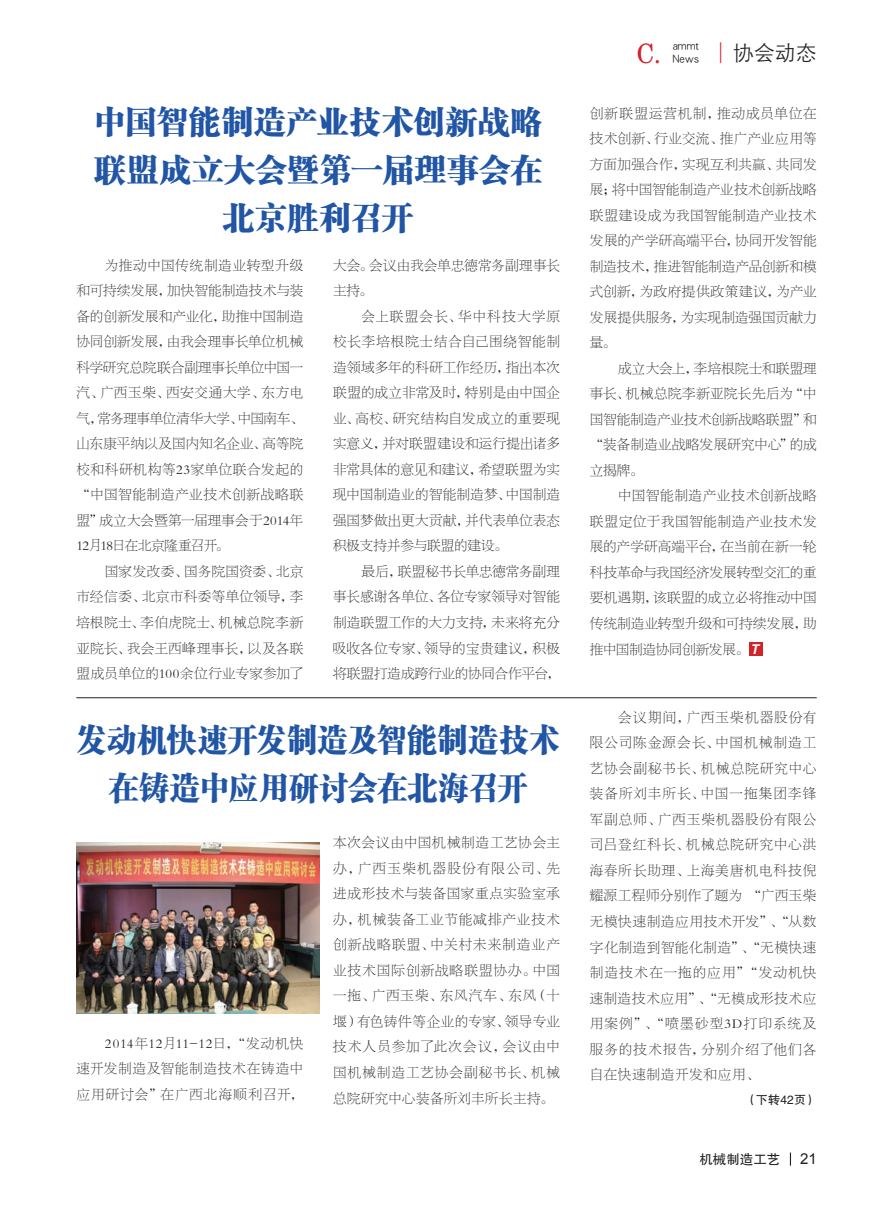
<style>
.page{position:relative;width:893px;height:1213px;background:#fff}
.page>*{position:absolute;margin:0;border:0;box-sizing:border-box;transform-origin:0 0}
.t1{font:31.5px/48px "FZCSJW GB1 0";letter-spacing:.02em;color:#2155a5;text-align:center}
.t2{font:31.5px/48px "FZCSJW GB1 0";letter-spacing:.02em;color:#2155a5;text-align:center;scale:.94 1}
.t3{font:26.25px "Tibetan Machine Uni";color:#d1232a;scale:.9 1}
.t4{font:15px "Arial";color:#231f20}
.t5{font:13.5px/25.5px "FZBSJW GB1 0";letter-spacing:.025em;color:#231f20;text-align:justify}
.t6{font:13.5px/25.5px "FZBSJW GB1 0";letter-spacing:.005em;color:#231f20}
.t7{font:13.5px "FZHTJW GB1 0";color:#231f20}
.t8{font:12px/12px "H Yg 2 gj";color:#231f20}
.t9{font:12px "FZHTJW GB1 0";letter-spacing:.02em;color:#231f20}
.s1{font-family:"Arial";font-weight:700;font-style:italic;color:#fff}
</style>
<div class="page">
<svg style="left:789px;top:1153px;width:1px;height:12px"></svg>
<div style="left:748px;top:642px;width:14px;height:13px;background:#d1232a"></div>
<img style="left:76px;top:842px;width:243px;height:171px">
<hr style="left:76px;top:697px;width:740px;height:1px;background:#231f20">
<h1 class="t1" style="left:94px;top:99px;width:449px">中国智能制造产业技术创新战略联盟成立大会暨第一届理事会在北京胜利召开</h1>
<p class="t6" style="left:333px;top:253px;width:228px">大会。会议由我会单忠德常务副理事长主持。</p>
<p class="t5" style="left:333px;top:304px;width:228px;text-indent:28px">会上联盟会长、华中科技大学原校长李培根院士结合自己围绕智能制造领域多年的科研工作经历，指出本次联盟的成立非常及时，特别是由中国企业、高校、研究结构自发成立的重要现实意义，并对联盟建设和运行提出诸多非常具体的意见和建议，希望联盟为实现中国制造业的智能制造梦、中国制造强国梦做出更大贡献，并代表单位表态积极支持并参与联盟的建设。</p>
<p class="t5" style="left:333px;top:559px;width:228px;text-indent:28px">最后，联盟秘书长单忠德常务副理事长感谢各单位、各位专家领导对智能制造联盟工作的大力支持，未来将充分吸收各位专家、领导的宝贵建议，积极将联盟打造成跨行业的协同合作平台，</p>
<p class="t5" style="left:76px;top:253px;width:228px;text-indent:28px">为推动中国传统制造业转型升级和可持续发展，加快智能制造技术与装备的创新发展和产业化，助推中国制造协同创新发展，由我会理事长单位机械科学研究总院联合副理事长单位中国一汽、广西玉柴、西安交通大学、东方电气，常务理事单位清华大学、中国南车、山东康平纳以及国内知名企业、高等院校和科研机构等23家单位联合发起的“中国智能制造产业技术创新战略联盟”成立大会暨第一届理事会于2014年12月18日在北京隆重召开。</p>
<p class="t5" style="left:76px;top:559px;width:228px;text-indent:28px">国家发改委、国务院国资委、北京市经信委、北京市科委等单位领导，李培根院士、李伯虎院士、机械总院李新亚院长、我会王西峰理事长，以及各联盟成员单位的100余位行业专家参加了</p>
<h1 class="t2" style="left:77px;top:716px;width:514px">发动机快速开发制造及智能制造技术在铸造中应用研讨会在北海召开</h1>
<p class="t5" style="left:333px;top:830px;width:228px">本次会议由中国机械制造工艺协会主办，广西玉柴机器股份有限公司、先进成形技术与装备国家重点实验室承办，机械装备工业节能减排产业技术创新战略联盟、中关村未来制造业产业技术国际创新战略联盟协办。中国一拖、广西玉柴、东风汽车、东风（十堰）有色铸件等企业的专家、领导专业技术人员参加了此次会议，会议由中国机械制造工艺协会副秘书长、机械总院研究中心装备所刘丰所长主持。</p>
<p class="t5" style="left:76px;top:1030px;width:228px;text-indent:28px">2014年12月11-12日，“发动机快速开发制造及智能制造技术在铸造中应用研讨会”在广西北海顺利召开，</p>
<h2 class="t3" style="left:636px;top:38px;width:28px">C.</h2>
<p class="t8" style="left:672px;top:41px;width:145px">ammt<br>News <sup>|</sup> <sup>协会动态</sup></p>
<p class="t5" style="left:589px;top:101px;width:228px">创新联盟运营机制，推动成员单位在技术创新、行业交流、推广产业应用等方面加强合作，实现互利共赢、共同发展；将中国智能制造产业技术创新战略联盟建设成为我国智能制造产业技术发展的产学研高端平台，协同开发智能制造技术，推进智能制造产品创新和模式创新，为政府提供政策建议，为产业发展提供服务，为实现制造强国贡献力量。</p>
<p class="t5" style="left:589px;top:356px;width:228px;text-indent:28px">成立大会上，李培根院士和联盟理事长、机械总院李新亚院长先后为“中国智能制造产业技术创新战略联盟”和“装备制造业战略发展研究中心”的成立揭牌。</p>
<p class="t5" style="left:589px;top:483px;width:228px;text-indent:28px">中国智能制造产业技术创新战略联盟定位于我国智能制造产业技术发展的产学研高端平台，在当前在新一轮科技革命与我国经济发展转型交汇的重要机遇期，该联盟的成立必将推动中国传统制造业转型升级和可持续发展，助推中国制造协同创新发展。 <span class="s1">T</span></p>
<p class="t5" style="left:589px;top:704px;width:228px;text-indent:28px">会议期间，广西玉柴机器股份有限公司陈金源会长、中国机械制造工艺协会副秘书长、机械总院研究中心装备所刘丰所长、中国一拖集团李锋军副总师、广西玉柴机器股份有限公司吕登红科长、机械总院研究中心洪海春所长助理、上海美唐机电科技倪耀源工程师分别作了题为 “广西玉柴无模快速制造应用技术开发”、“从数字化制造到智能化制造”、“无模快速制造技术在一拖的应用”“发动机快速制造技术应用”、“无模成形技术应用案例”、“喷墨砂型3D打印系统及服务的技术报告，分别介绍了他们各自在快速制造开发和应用、</p>
<p class="t9" style="left:745px;top:1093px;width:73px">（下转42页）</p>
<p class="t7" style="left:699px;top:1151px;width:82px">机械制造工艺</p>
<p class="t4" style="left:799px;top:1148px;width:18px">21</p>
</div>
